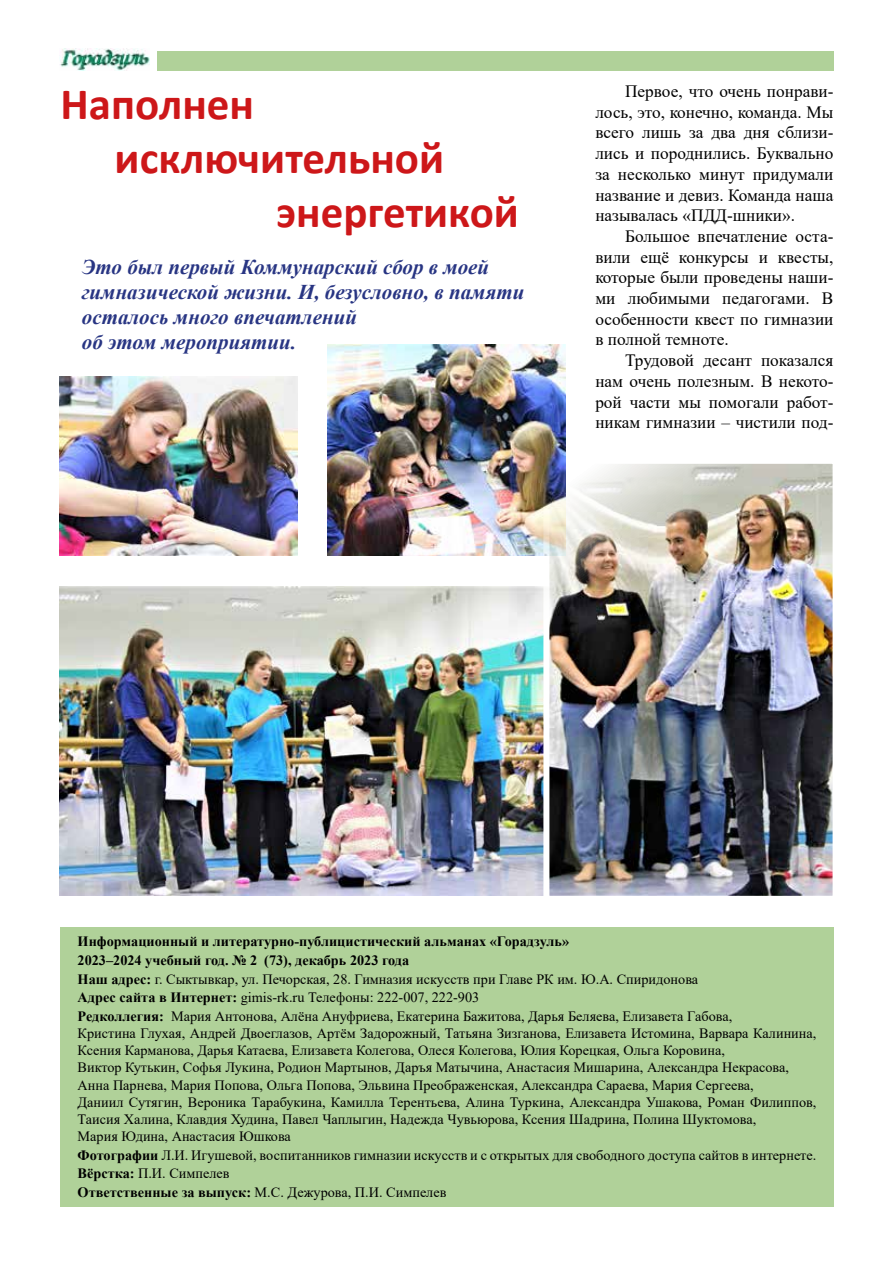
<style>
.page{position:relative;width:893px;height:1263px;background:#fff}
.page>*{position:absolute;margin:0;border:0;box-sizing:border-box;transform-origin:0 0}
.t1{font:700 45px "Calibri";color:#cd1719}
.t2{font:italic 700 21px/25.2px "Times New Roman";color:#283583}
.t3{font:17.25px/20.7px "Times New Roman";color:#000;text-align:justify}
.t4{font:14.25px/18.8px "Times New Roman";color:#000}
.s1{font-weight:700}
</style>
<div class="page">
<img style="left:60px;top:49px;width:90px;height:21px">
<div style="left:157px;top:51px;width:676px;height:20px;background:#b0d199"></div>
<div style="left:60px;top:927px;width:773px;height:279px;background:#b0d199"></div>
<img style="left:60px;top:587px;width:483px;height:309px">
<img style="left:60px;top:377px;width:238px;height:178px">
<img style="left:327px;top:344px;width:239px;height:211px">
<img style="left:550px;top:465px;width:282px;height:430px">
<div style="left:543px;top:458px;width:296px;height:444px;border:6px solid #fff"></div>
<h1 class="t1" style="left:61px;top:72px;width:195px">Наполнен</h1>
<h1 class="t1" style="left:115px;top:126px;width:331px">исключительной</h1>
<h1 class="t1" style="left:277px;top:180px;width:244px">энергетикой</h1>
<h2 class="t2" style="left:82px;top:253px;width:444px">Это был первый Коммунарский сбор в моей гимназической жизни. И, безусловно, в памяти осталось много впечатлений<br>об этом мероприятии.</h2>
<p class="t3" style="left:595px;top:80px;width:240px;text-indent:30px">Первое, что очень понрави&shy;лось, это, конечно, команда. Мы всего лишь за два дня сблизи&shy;лись и породнились. Буквально за несколько минут придумали название и девиз. Команда наша называлась «ПДД-шники».</p>
<p class="t3" style="left:595px;top:225px;width:240px;text-indent:30px">Большое впечатление оста&shy;вили ещё конкурсы и квесты, которые были проведены наши&shy;ми любимыми педагогами. В особенности квест по гимназии в полной темноте.</p>
<p class="t3" style="left:595px;top:349px;width:240px;text-indent:30px">Трудовой десант показался нам очень полезным. В некото&shy;рой части мы помогали работ&shy;никам гимназии – чистили под-</p>
<p class="t4" style="left:78px;top:931px;width:656px"><span class="s1">Информационный и литературно-публицистический альманах «Горадзуль»<br>2023–2024 учебный год. № 2 (73), декабрь 2023 года<br>Наш адрес:</span> г. Сыктывкар, ул. Печорская, 28. Гимназия искусств при Главе РК им. Ю.А. Спиридонова <span class="s1">Адрес сайта в Интернет:</span> gimis-rk.ru Телефоны: 222-007, 222-903<br><span class="s1">Редколлегия:</span> Мария Антонова, Алёна Ануфриева, Екатерина Бажитова, Дарья Беляева, Елизавета Габова,</p>
<p class="t4" style="left:78px;top:1024px;width:740px;line-height:17.1px">Кристина Глухая, Андрей Двоеглазов, Артём Задорожный, Татьяна Зизганова, Елизавета Истомина, Варвара Калинина, Ксения Карманова, Дарья Катаева, Елизавета Колегова, Олеся Колегова, Юлия Корецкая, Ольга Коровина,<br>Виктор Кутькин, Софья Лукина, Родион Мартынов, Даръя Матычина, Анастасия Мишарина, Александра Некрасова, Анна Парнева, Мария Попова, Ольга Попова, Эльвина Преображенская, Александра Сараева, Мария Сергеева,<br>Даниил Сутягин, Вероника Тарабукина, Камилла Терентьева, Алина Туркина, Александра Ушакова, Роман Филиппов, Таисия Халина, Клавдия Худина, Павел Чаплыгин, Надежда Чувьюрова, Ксения Шадрина, Полина Шуктомова,<br>Мария Юдина, Анастасия Юшкова</p>
<p class="t4" style="left:78px;top:1145px;width:740px"><span class="s1">Фотографии</span> Л.И. Игушевой, воспитанников гимназии искусств и с открытых для свободного доступа сайтов в интернете.<br><span class="s1">Вёрстка:</span> П.И. Симпелев<br><span class="s1">Ответственные за выпуск:</span> М.С. Дежурова, П.И. Симпелев</p>
</div>
